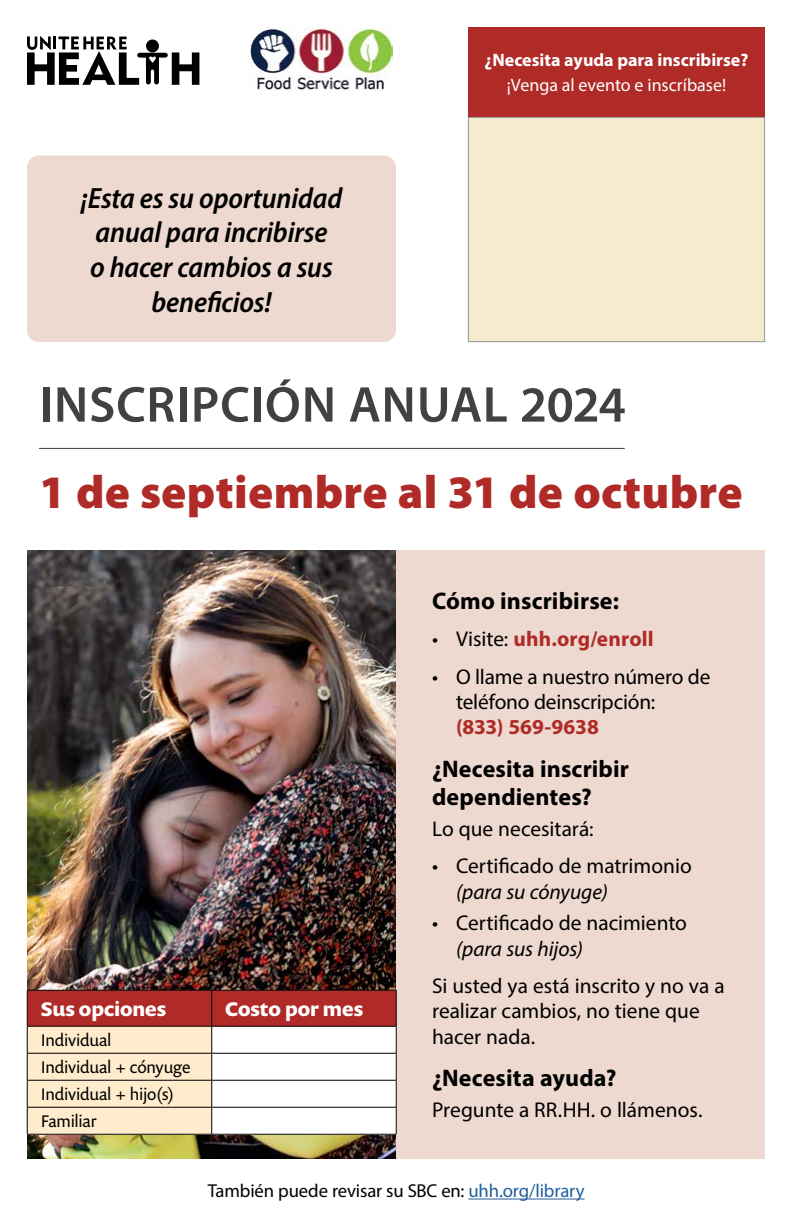
<style>
.page{position:relative;width:792px;height:1224px;background:#fff}
.page>*{position:absolute;margin:0;border:0;box-sizing:border-box;transform-origin:0 0}
.t1{font:600 50.8px "Myriad Pro";letter-spacing:.015em;color:#414042}
.t2{font:900 46.8px "Myriad Pro";letter-spacing:.005em;color:#b02a27}
.t3{font:italic 600 semi-condensed 29.4px/34.7px "Myriad Pro";letter-spacing:-.005em;color:#000;text-align:center}
.t4{font:700 24px/28.1px "Myriad Pro";letter-spacing:.005em;color:#000}
.t5{font:21.4px/25.4px "Myriad Pro";color:#000}
.t6{font:700 21.4px "Myriad Pro";letter-spacing:.005em;color:#b02a27}
.t7{font:italic 21.4px "Myriad Pro";letter-spacing:-.005em;color:#000}
.t8{font:700 20px "Prenton RP Pro";color:#fff}
.t9{font:18.7px "Myriad Pro";letter-spacing:-.01em;color:#000}
.t10{font:700 18px "Myriad Pro";color:#fff}
.t11{font:18px "Myriad Pro";color:#fff}
.t12{font:17px/27px "Prenton RP Pro";letter-spacing:-.015em;color:#000}
.s1{font-weight:400;color:#000}
.s2{color:#215e9e}
</style>
<div class="page">
<img style="left:27px;top:550px;width:369px;height:608px">
<hr style="left:39px;top:448px;width:586px;height:1px;background:#414042">
<div style="left:27px;top:156px;width:369px;height:186px;background:#ecd5ca;border-radius:12px"></div>
<svg style="left:27px;top:36px;width:172px;height:49px"></svg>
<div style="left:396px;top:550px;width:369px;height:608px;background:#ecd5ca"></div>
<img style="left:251px;top:27px;width:141px;height:64px">
<div style="left:468px;top:117px;width:297px;height:225px;background:#f5ebcf;border:1px solid #939598"></div>
<svg style="left:27px;top:990px;width:370px;height:144px"></svg>
<hr style="left:27px;top:1134px;width:185px;height:1px;background:#000">
<hr style="left:212px;top:1134px;width:184px;height:1px;background:#000">
<div style="left:468px;top:27px;width:297px;height:90px;background:#b02a27"></div>
<hr style="left:468px;top:1199px;width:117px;height:1px;background:#215e9e">
<h3 class="t3" style="left:81px;top:180px;width:263px">¡Esta es su oportunidad anual para incribirse<br>o hacer cambios a sus beneficios!</h3>
<p class="t10" style="left:485px;top:48px;width:265px">¿Necesita ayuda para inscribirse?</p>
<p class="t11" style="left:507px;top:74px;width:221px">¡Venga al evento e inscríbase!</p>
<h1 class="t1" style="left:40px;top:372px;width:588px">INSCRIPCIÓN ANUAL 2024</h1>
<h2 class="t2" style="left:39px;top:461px;width:705px">1 de septiembre al 31 de octubre</h2>
<p class="t8" style="left:41px;top:995px;width:127px">Sus opciones</p>
<p class="t8" style="left:225px;top:995px;width:140px">Costo por mes</p>
<p class="t12" style="left:41px;top:1027px;width:151px">Individual<br>Individual + cónyuge<br>Individual + hijo(s)<br>Familiar</p>
<p class="t4" style="left:432px;top:586px;width:188px">Cómo inscribirse:</p>
<p class="t6" style="left:432px;top:625px;width:223px"><span class="s1">• Visite:</span> uhh.org/enroll</p>
<p class="t5" style="left:456px;top:664px;width:256px;text-indent:-24px">• O llame a nuestro número de teléfono deinscripción:</p>
<p class="t6" style="left:456px;top:713px;width:144px">(833) 569-9638</p>
<p class="t4" style="left:432px;top:754px;width:198px">¿Necesita inscribir dependientes?</p>
<p class="t5" style="left:432px;top:816px;width:163px">Lo que necesitará:</p>
<p class="t5" style="left:432px;top:853px;width:261px">• Certificado de matrimonio</p>
<p class="t7" style="left:456px;top:878px;width:153px">(para su cónyuge)</p>
<p class="t5" style="left:432px;top:910px;width:256px">• Certificado de nacimiento</p>
<p class="t7" style="left:456px;top:935px;width:128px">(para sus hijos)</p>
<p class="t5" style="left:432px;top:973px;width:294px">Si usted ya está inscrito y no va a realizar cambios, no tiene que hacer nada.</p>
<p class="t4" style="left:432px;top:1063px;width:186px">¿Necesita ayuda?</p>
<p class="t5" style="left:432px;top:1097px;width:272px">Pregunte a RR.HH. o llámenos.</p>
<p class="t9" style="left:208px;top:1179px;width:378px">También puede revisar su SBC en: <span class="s2">uhh.org/library</span></p>
</div>
